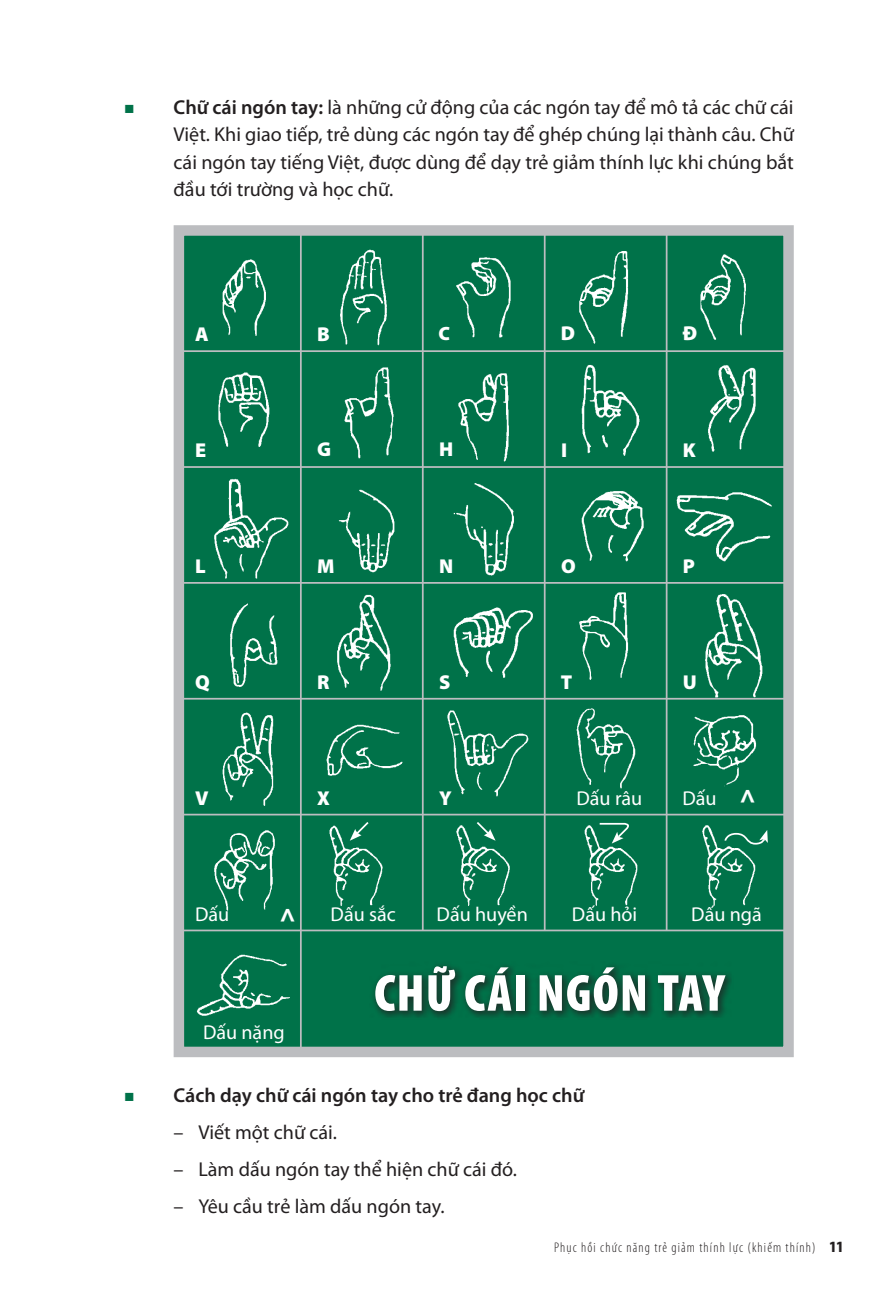
<style>
.page{position:relative;width:893px;height:1290px;background:#fff}
.page>*{position:absolute;margin:0;border:0;box-sizing:border-box;transform-origin:0 0}
.t1{font:900 condensed 52.5px "Myriad Pro";letter-spacing:.02em;color:#fff}
.t2{font:900 26.25px "Myriad Pro";color:#fff}
.t3{font:20.12px/27.1px "Myriad Pro";color:#231f20;text-align:justify}
.t4{font:20.12px "Myriad Pro";color:#fff}
.t5{font:600 20.12px "Myriad Pro";color:#231f20}
.t6{font:900 20.12px "Myriad Pro";color:#fff}
.t7{font:900 19.25px "Myriad Pro";color:#fff}
.t8{font:300 condensed 14px "Myriad Pro";letter-spacing:.08em;color:#231f20}
.s1{color:#007249}
.s2{font-weight:600}
.s3{font-weight:900;font-size:15.75px}
</style>
<div class="page">
<img style="left:185px;top:236px;width:598px;height:810px">
<div style="left:174px;top:225px;width:620px;height:832px;border:10px solid #bcbdc0"></div>
<hr style="left:300px;top:234px;width:2px;height:813px;background:#bcbdc0">
<hr style="left:422px;top:234px;width:2px;height:696px;background:#bcbdc0">
<hr style="left:544px;top:234px;width:2px;height:696px;background:#bcbdc0">
<hr style="left:666px;top:234px;width:1px;height:696px;background:#bcbdc0">
<hr style="left:178px;top:466px;width:611px;height:2px;background:#bcbdc0">
<hr style="left:178px;top:582px;width:611px;height:2px;background:#bcbdc0">
<hr style="left:178px;top:698px;width:611px;height:1px;background:#bcbdc0">
<hr style="left:178px;top:814px;width:611px;height:1px;background:#bcbdc0">
<hr style="left:178px;top:350px;width:611px;height:2px;background:#bcbdc0">
<hr style="left:178px;top:929px;width:611px;height:2px;background:#bcbdc0">
<div style="left:369px;top:959px;width:365px;height:61px;background:#231f20;opacity:.7"></div>
<svg style="left:350px;top:820px;width:20px;height:21px"></svg>
<svg style="left:598px;top:822px;width:33px;height:21px"></svg>
<svg style="left:475px;top:820px;width:21px;height:21px"></svg>
<svg style="left:723px;top:830px;width:45px;height:15px"></svg>
<svg style="left:281px;top:909px;width:14px;height:12px"></svg>
<p class="t3" style="left:174px;top:94px;width:622px;text-indent:-50px"><span class="s1">■</span> <span class="s2">Chữ cái ngón tay:</span> là những cử động của các ngón tay để mô tả các chữ cái Việt. Khi giao tiếp, trẻ dùng các ngón tay để ghép chúng lại thành câu. Chữ cái ngón tay tiếng Việt, được dùng để dạy trẻ giảm thính lực khi chúng bắt đầu tới trường và học chữ.</p>
<p class="t6" style="left:195px;top:321px;width:15px">A</p>
<p class="t6" style="left:317px;top:321px;width:14px">B</p>
<p class="t7" style="left:438px;top:320px;width:13px">C</p>
<p class="t6" style="left:561px;top:320px;width:16px">D</p>
<p class="t6" style="left:683px;top:320px;width:16px">Đ</p>
<p class="t6" style="left:195px;top:437px;width:13px">E</p>
<p class="t6" style="left:317px;top:436px;width:14px">G</p>
<p class="t6" style="left:439px;top:436px;width:16px">H</p>
<p class="t6" style="left:561px;top:437px;width:8px">I</p>
<p class="t6" style="left:683px;top:437px;width:15px">K</p>
<p class="t6" style="left:195px;top:553px;width:12px">L</p>
<p class="t6" style="left:317px;top:552px;width:19px">M</p>
<p class="t6" style="left:439px;top:552px;width:16px">N</p>
<p class="t6" style="left:561px;top:552px;width:16px">O</p>
<p class="t6" style="left:683px;top:553px;width:14px">P</p>
<p class="t6" style="left:195px;top:668px;width:16px">Q</p>
<p class="t6" style="left:317px;top:669px;width:12px">R</p>
<p class="t6" style="left:439px;top:669px;width:13px">S</p>
<p class="t6" style="left:561px;top:669px;width:13px">T</p>
<p class="t6" style="left:683px;top:668px;width:16px">U</p>
<p class="t6" style="left:195px;top:785px;width:15px">V</p>
<p class="t6" style="left:317px;top:785px;width:14px">X</p>
<p class="t6" style="left:439px;top:785px;width:14px">Y</p>
<p class="t4" style="left:576px;top:786px;width:67px">Dấu râu</p>
<h2 class="t2" style="left:740px;top:780px;width:17px">^</h2>
<p class="t4" style="left:682px;top:786px;width:36px">Dấu</p>
<p class="t4" style="left:195px;top:902px;width:36px">Dấu</p>
<p class="t4" style="left:331px;top:902px;width:67px">Dấu sắc</p>
<p class="t4" style="left:437px;top:902px;width:93px">Dấu huyền</p>
<p class="t4" style="left:572px;top:902px;width:67px">Dấu hỏi</p>
<p class="t4" style="left:691px;top:902px;width:72px">Dấu ngã</p>
<p class="t4" style="left:203px;top:1020px;width:83px">Dấu nặng</p>
<h1 class="t1" style="left:374px;top:959px;width:352px">CHỮ CÁI NGÓN TAY</h1>
<p class="t5" style="left:124px;top:1082px;width:462px"><span class="s1">■</span> Cách dạy chữ cái ngón tay cho trẻ đang học chữ</p>
<p class="t3" style="left:174px;top:1118px;width:165px">– Viết một chữ cái.</p>
<p class="t3" style="left:174px;top:1155px;width:345px">– Làm dấu ngón tay thể hiện chữ cái đó.</p>
<p class="t3" style="left:174px;top:1192px;width:272px">– Yêu cầu trẻ làm dấu ngón tay.</p>
<p class="t8" style="left:554px;top:1239px;width:291px">Phục hồi chức năng trẻ giảm thính lực (khiếm thính) <span class="s3">11</span></p>
</div>
